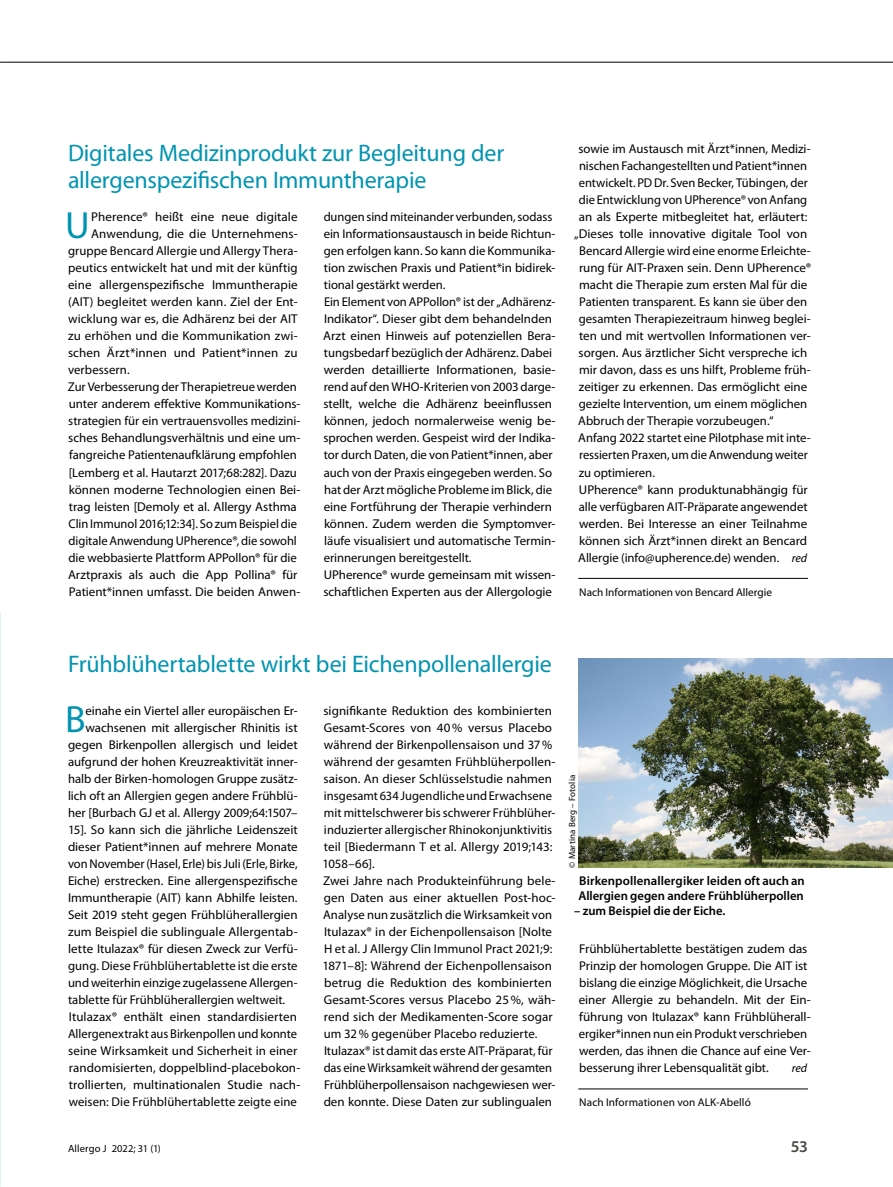
<style>
.page{position:relative;width:893px;height:1187px;background:#fff}
.page>*{position:absolute;margin:0;border:0;box-sizing:border-box;transform-origin:0 0}
.Para_Initial_Meldung{font:37.95px "Myriad Pro";color:#0094b1}
.Title_2{font:24px/27px "Myriad Pro";letter-spacing:-.01em;color:#0094b1}
.t1{font:600 16.5px "Myriad Pro";color:#4d4c47}
.Para_Meldung{font:12.75px/17px "Myriad Pro";color:#000}
.Para_Initial_Meldung-2{font:12.75px "Myriad Pro";color:#000}
.Image_Caption_x{font:600 12.75px/15px "Myriad Pro";color:#000}
.Para_Meldung-2{font:italic 12px "Myriad Pro";color:#000}
.Source_x{font:11.25px "Myriad Pro";letter-spacing:.005em;color:#000}
.t2{font:10.5px "Myriad Pro";letter-spacing:.01em;color:#000}
.t3{font:9px "Myriad Pro";letter-spacing:.015em;color:#000}
.s1{font-style:italic;font-size:12px}
</style>
<div class="page">
<hr style="left:578px;top:1088px;width:230px;height:1px;background:#000">
<img style="left:578px;top:658px;width:315px;height:209px">
<hr style="left:578px;top:578px;width:230px;height:1px;background:#000">
<hr style="left:0;top:62px;width:893px;height:1px;background:#000">
<p class="Title_2" style="left:68px;top:139px;width:438px">Digitales Medizinprodukt zur Begleitung der allergenspezifischen Immuntherapie</p>
<p class="Para_Initial_Meldung" style="left:65px;top:202px;width:26px">U</p>
<p class="Para_Initial_Meldung-2" style="left:91px;top:209px;width:208px">Pherence® heißt eine neue digitale</p>
<p class="Para_Meldung" style="left:324px;top:208px;width:233px">dungen sind miteinander verbunden, sodass ein Informationsaustausch in beide Richtun&shy;gen erfolgen kann. So kann die Kommunika&shy;tion zwischen Praxis und Patient*in bidirek&shy;tional gestärkt werden.</p>
<p class="Para_Meldung" style="left:323px;top:293px;width:234px">Ein Element von APPollon® ist der „Adhärenz-Indikator“. Dieser gibt dem behandelnden Arzt einen Hinweis auf potenziellen Bera&shy;tungsbedarf bezüglich der Adhärenz. Dabei werden detaillierte Informationen, basie&shy;rend auf den WHO-Kriterien von 2003 darge&shy;stellt, welche die Adhärenz beeinflussen können, jedoch normalerweise wenig be&shy;sprochen werden. Gespeist wird der Indika&shy;tor durch Daten, die von Patient*innen, aber auch von der Praxis eingegeben werden. So hat der Arzt mögliche Probleme im Blick, die eine Fortführung der Therapie verhindern können. Zudem werden die Symptomver&shy;läufe visualisiert und automatische Termin&shy;erinnerungen bereitgestellt.</p>
<p class="Para_Meldung" style="left:323px;top:565px;width:234px">UPherence® wurde gemeinsam mit wissen&shy;schaftlichen Experten aus der Allergologie</p>
<p class="Para_Initial_Meldung-2" style="left:91px;top:226px;width:208px">Anwendung, die die Unternehmens-</p>
<p class="Para_Initial_Meldung-2" style="left:68px;top:243px;width:231px">gruppe Bencard Allergie und Allergy Thera-</p>
<p class="Para_Initial_Meldung-2" style="left:68px;top:260px;width:231px">peutics entwickelt hat und mit der künftig</p>
<p class="Para_Initial_Meldung-2" style="left:68px;top:277px;width:231px">eine allergenspezifische Immuntherapie</p>
<p class="Para_Initial_Meldung-2" style="left:68px;top:294px;width:231px">(AIT) begleitet werden kann. Ziel der Ent-</p>
<p class="Para_Initial_Meldung-2" style="left:68px;top:311px;width:231px">wicklung war es, die Adhärenz bei der AIT</p>
<p class="Para_Initial_Meldung-2" style="left:68px;top:328px;width:231px">zu erhöhen und die Kommunikation zwi-</p>
<p class="Para_Initial_Meldung-2" style="left:68px;top:345px;width:231px">schen Ärzt*innen und Patient*innen zu</p>
<p class="Para_Initial_Meldung-2" style="left:68px;top:362px;width:63px">verbessern.</p>
<p class="Para_Meldung" style="left:68px;top:378px;width:234px">Zur Verbesserung der Therapietreue werden unter anderem effektive Kommunikations&shy;strategien für ein vertrauensvolles medizini&shy;sches Behandlungsverhältnis und eine um&shy;fangreiche Patientenaufklärung empfohlen [Lemberg et al. Hautarzt 2017;68:282]. Dazu können moderne Technologien einen Bei&shy;trag leisten [Demoly et al. Allergy Asthma Clin Immunol 2016;12:34]. So zum Beispiel die digitale Anwendung UPherence®, die sowohl die webbasierte Plattform APPollon® für die Arztpraxis als auch die App Pollina® für Patient*innen umfasst. Die beiden Anwen-</p>
<p class="Para_Meldung" style="left:579px;top:140px;width:234px">sowie im Austausch mit Ärzt*innen, Medizi-</p>
<p class="Para_Meldung" style="left:579px;top:157px;width:230px">nischen Fachangestellten und Patient*innen</p>
<p class="Para_Meldung" style="left:579px;top:174px;width:231px">entwickelt. PD Dr. Sven Becker, Tübingen, der</p>
<p class="Para_Meldung" style="left:579px;top:191px;width:230px">die Entwicklung von UPherence® von Anfang</p>
<p class="Para_Meldung" style="left:579px;top:208px;width:230px">an als Experte mitbegleitet hat, erläutert:</p>
<p class="Para_Meldung" style="left:574px;top:225px;width:235px">„Dieses tolle innovative digitale Tool von</p>
<p class="Para_Meldung" style="left:579px;top:242px;width:233px">Bencard Allergie wird eine enorme Erleichte-</p>
<p class="Para_Meldung" style="left:579px;top:259px;width:234px">rung für AIT-Praxen sein. Denn UPherence®</p>
<p class="Para_Meldung" style="left:579px;top:276px;width:230px">macht die Therapie zum ersten Mal für die</p>
<p class="Para_Meldung" style="left:579px;top:293px;width:230px">Patienten transparent. Es kann sie über den</p>
<p class="Para_Meldung" style="left:579px;top:310px;width:233px">gesamten Therapiezeitraum hinweg beglei-</p>
<p class="Para_Meldung" style="left:579px;top:327px;width:233px">ten und mit wertvollen Informationen ver-</p>
<p class="Para_Meldung" style="left:579px;top:344px;width:230px">sorgen. Aus ärztlicher Sicht verspreche ich</p>
<p class="Para_Meldung" style="left:579px;top:361px;width:233px">mir davon, dass es uns hilft, Probleme früh-</p>
<p class="Para_Meldung" style="left:579px;top:378px;width:230px">zeitiger zu erkennen. Das ermöglicht eine</p>
<p class="Para_Meldung" style="left:579px;top:395px;width:230px">gezielte Intervention, um einem möglichen</p>
<p class="Para_Meldung" style="left:578px;top:412px;width:197px">Abbruch der Therapie vorzubeugen.“</p>
<p class="Para_Meldung" style="left:578px;top:429px;width:234px">Anfang 2022 startet eine Pilotphase mit inte&shy;ressierten Praxen, um die Anwendung weiter zu optimieren.</p>
<p class="Para_Meldung" style="left:578px;top:480px;width:231px;text-align:justify">UPherence® kann produktunabhängig für alle verfügbaren AIT-Präparate angewendet werden. Bei Interesse an einer Teilnahme können sich Ärzt*innen direkt an Bencard Allergie (info@upherence.de) wenden. <span class="s1">red</span></p>
<p class="Source_x" style="left:579px;top:585px;width:194px">Nach Informationen von Bencard Allergie</p>
<p class="Title_2" style="left:68px;top:650px;width:485px">Frühblühertablette wirkt bei Eichenpollenallergie</p>
<p class="Para_Initial_Meldung" style="left:65px;top:695px;width:22px">B</p>
<p class="Para_Initial_Meldung-2" style="left:85px;top:702px;width:214px">einahe ein Viertel aller europäischen Er-</p>
<p class="Para_Meldung" style="left:322px;top:701px;width:235px">signifikante Reduktion des kombinierten Gesamt-Scores von 40% versus Placebo während der Birkenpollensaison und 37% während der gesamten Frühblüherpollen&shy;saison. An dieser Schlüsselstudie nahmen insgesamt 634 Jugendliche und Erwachsene mit mittelschwerer bis schwerer Frühblüher&shy;induzierter allergischer Rhinokonjunktivitis teil [Biedermann T et al. Allergy 2019;143:<br>1058–66].</p>
<p class="Para_Meldung" style="left:322px;top:871px;width:235px">Zwei Jahre nach Produkteinführung bele&shy;gen Daten aus einer aktuellen Post-hoc-Analyse nun zusätzlich die Wirksamkeit von Itulazax® in der Eichenpollensaison [Nolte H et al. J Allergy Clin Immunol Pract 2021;9:<br>1871–8]: Während der Eichenpollensaison betrug die Reduktion des kombinierten Gesamt-Scores versus Placebo 25%, wäh&shy;rend sich der Medikamenten-Score sogar um 32% gegenüber Placebo reduzierte.</p>
<p class="Para_Meldung" style="left:324px;top:1042px;width:233px">Itulazax® ist damit das erste AIT-Präparat, für das eine Wirksamkeit während der gesamten Frühblüherpollensaison nachgewiesen wer&shy;den konnte. Diese Daten zur sublingualen</p>
<p class="Para_Initial_Meldung-2" style="left:85px;top:719px;width:214px">wachsenen mit allergischer Rhinitis ist</p>
<p class="Para_Initial_Meldung-2" style="left:68px;top:736px;width:231px">gegen Birkenpollen allergisch und leidet</p>
<p class="Para_Initial_Meldung-2" style="left:68px;top:753px;width:231px">aufgrund der hohen Kreuzreaktivität inner-</p>
<p class="Para_Initial_Meldung-2" style="left:68px;top:770px;width:231px">halb der Birken-homologen Gruppe zusätz-</p>
<p class="Para_Initial_Meldung-2" style="left:68px;top:787px;width:231px">lich oft an Allergien gegen andere Frühblü-</p>
<p class="Para_Initial_Meldung-2" style="left:68px;top:804px;width:231px">her [Burbach GJ et al. Allergy 2009;64:1507–</p>
<p class="Para_Initial_Meldung-2" style="left:68px;top:821px;width:231px">15]. So kann sich die jährliche Leidenszeit</p>
<p class="Para_Initial_Meldung-2" style="left:68px;top:838px;width:231px">dieser Patient*innen auf mehrere Monate</p>
<p class="Para_Initial_Meldung-2" style="left:68px;top:855px;width:231px">von November (Hasel, Erle) bis Juli (Erle, Birke,</p>
<p class="Para_Initial_Meldung-2" style="left:68px;top:872px;width:231px">Eiche) erstrecken. Eine allergenspezifische</p>
<p class="Para_Initial_Meldung-2" style="left:68px;top:889px;width:231px">Immuntherapie (AIT) kann Abhilfe leisten.</p>
<p class="Para_Initial_Meldung-2" style="left:68px;top:906px;width:231px">Seit 2019 steht gegen Frühblüherallergien</p>
<p class="Para_Initial_Meldung-2" style="left:68px;top:923px;width:231px">zum Beispiel die sublinguale Allergentab-</p>
<p class="Para_Initial_Meldung-2" style="left:68px;top:940px;width:231px">lette Itulazax® für diesen Zweck zur Verfü-</p>
<p class="Para_Initial_Meldung-2" style="left:68px;top:957px;width:231px">gung. Diese Frühblühertablette ist die erste</p>
<p class="Para_Initial_Meldung-2" style="left:68px;top:974px;width:231px">und weiterhin einzige zugelassene Allergen-</p>
<p class="Para_Initial_Meldung-2" style="left:68px;top:991px;width:219px">tablette für Frühblüherallergien weltweit.</p>
<p class="Para_Meldung" style="left:68px;top:1008px;width:233px">Itulazax® enthält einen standardisierten Allergenextrakt aus Birkenpollen und konnte seine Wirksamkeit und Sicherheit in einer randomisierten, doppelblind-placebokon&shy;trollierten, multinationalen Studie nach&shy;weisen: Die Frühblühertablette zeigte eine</p>
<p class="t3" style="left:567px;top:867px;width:95px;rotate:-90deg">© Martina Berg – Fotolia</p>
<p class="Image_Caption_x" style="left:578px;top:872px;width:228px">Birkenpollenallergiker leiden oft auch an<br>Allergien gegen andere Frühblüherpollen</p>
<p class="Image_Caption_x" style="left:574px;top:902px;width:153px">– zum Beispiel die der Eiche.</p>
<p class="Para_Meldung" style="left:579px;top:940px;width:233px">Frühblühertablette bestätigen zudem das Prinzip der homologen Gruppe. Die AIT ist bislang die einzige Möglichkeit, die Ursache einer Allergie zu behandeln. Mit der Ein&shy;führung von Itulazax® kann Frühblüherall&shy;ergiker*innen nun ein Produkt verschrieben werden, das ihnen die Chance auf eine Ver&shy;besserung ihrer Lebensqualität gibt.</p>
<p class="Para_Meldung-2" style="left:792px;top:1060px;width:17px">red</p>
<p class="Source_x" style="left:579px;top:1095px;width:173px">Nach Informationen von ALK-Abelló</p>
<p class="t2" style="left:68px;top:1141px;width:94px">Allergo J 2022; 31 (1)</p>
<p class="t1" style="left:791px;top:1135px;width:19px">53</p>
</div>
